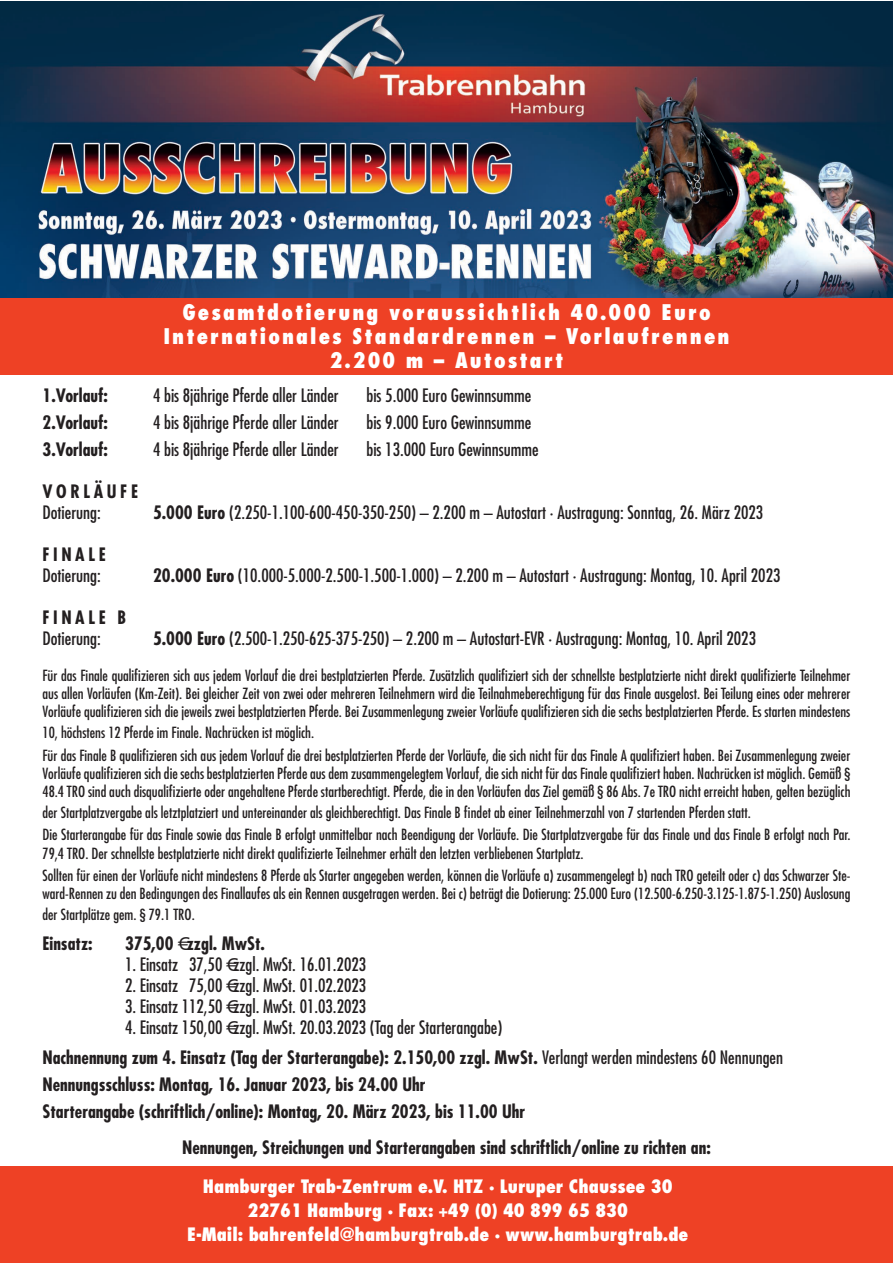
<style>
.page{position:relative;width:893px;height:1263px;background:#fff}
.page>*{position:absolute;margin:0;border:0;box-sizing:border-box;transform-origin:0 0}
.t1{font:800 condensed 21px/24px "Futura";letter-spacing:.1em;color:#fff;text-align:center}
.t2{font:condensed 18px/21px "Futura";color:#231f20}
.t3{font:700 condensed 18px/27px "Futura";color:#231f20}
.t4{font:800 condensed 18px/24px "Futura";color:#fff;text-align:center}
.t5{font:condensed 15px/18px "Futura";color:#231f20}
.s1{font-weight:700}
</style>
<div class="page">
<div style="left:0;top:1166px;width:893px;height:97px;background:#ee4125"></div>
<img style="left:0;top:1px;width:893px;height:298px">
<div style="left:0;top:299px;width:893px;height:76px;background:#ee4125"></div>
<p class="t1" style="left:163px;top:300px;width:568px">Gesamtdotierung voraussichtlich 40.000 Euro<br>Internationales Standardrennen – Vorlaufrennen<br>2.200 m – Autostart</p>
<p class="t3" style="left:43px;top:382px;width:67px">1.Vorlauf:</p>
<p class="t2" style="left:153px;top:385px;width:187px">4 bis 8jährige Pferde aller Länder</p>
<p class="t2" style="left:367px;top:385px;width:166px">bis 5.000 Euro Gewinnsumme</p>
<p class="t3" style="left:43px;top:409px;width:67px">2.Vorlauf:</p>
<p class="t2" style="left:153px;top:412px;width:187px">4 bis 8jährige Pferde aller Länder</p>
<p class="t2" style="left:367px;top:412px;width:166px">bis 9.000 Euro Gewinnsumme</p>
<p class="t3" style="left:43px;top:436px;width:67px">3.Vorlauf:</p>
<p class="t2" style="left:153px;top:439px;width:187px">4 bis 8jährige Pferde aller Länder</p>
<p class="t2" style="left:367px;top:439px;width:174px">bis 13.000 Euro Gewinnsumme</p>
<p class="t2" style="left:43px;top:481px;width:97px"><span class="s1">VORLÄUFE<br></span>Dotierung:</p>
<p class="t2" style="left:153px;top:502px;width:612px"><span class="s1">5.000 Euro</span> (2.250-1.100-600-450-350-250) – 2.200 m – Autostart · Austragung: Sonntag, 26. März 2023</p>
<p class="t2" style="left:43px;top:544px;width:65px"><span class="s1">FINALE<br></span>Dotierung:</p>
<p class="t2" style="left:153px;top:565px;width:629px"><span class="s1">20.000 Euro</span> (10.000-5.000-2.500-1.500-1.000) – 2.200 m – Autostart · Austragung: Montag, 10. April 2023</p>
<p class="t2" style="left:43px;top:607px;width:85px"><span class="s1">FINALE B<br></span>Dotierung:</p>
<p class="t2" style="left:153px;top:628px;width:604px"><span class="s1">5.000 Euro</span> (2.500-1.250-625-375-250) – 2.200 m – Autostart-EVR · Austragung: Montag, 10. April 2023</p>
<p class="t5" style="left:43px;top:667px;width:809px;text-align:justify">Für das Finale qualifizieren sich aus jedem Vorlauf die drei bestplatzierten Pferde. Zusätzlich qualifiziert sich der schnellste bestplatzierte nicht direkt qualifizierte Teilnehmer aus allen Vorläufen (Km-Zeit). Bei gleicher Zeit von zwei oder mehreren Teilnehmern wird die Teilnahmeberechtigung für das Finale ausgelost. Bei Teilung eines oder mehrerer Vorläufe qualifizieren sich die jeweils zwei bestplatzierten Pferde. Bei Zusammenlegung zweier Vorläufe qualifizieren sich die sechs bestplatzierten Pferde. Es starten mindestens</p>
<p class="t5" style="left:43px;top:722px;width:809px;line-height:22.5px">10, höchstens 12 Pferde im Finale. Nachrücken ist möglich.<br>Für das Finale B qualifizieren sich aus jedem Vorlauf die drei bestplatzierten Pferde der Vorläufe, die sich nicht für das Finale A qualifiziert haben. Bei Zusammenlegung zweier</p>
<p class="t5" style="left:43px;top:764px;width:809px">Vorläufe qualifizieren sich die sechs bestplatzierten Pferde aus dem zusammengelegtem Vorlauf, die sich nicht für das Finale qualifiziert haben. Nachrücken ist möglich. Gemäß §<br>48.4 TRO sind auch disqualifizierte oder angehaltene Pferde startberechtigt. Pferde, die in den Vorläufen das Ziel gemäß § 86 Abs. 7e TRO nicht erreicht haben, gelten bezüglich</p>
<p class="t5" style="left:43px;top:801px;width:809px;line-height:22.5px">der Startplatzvergabe als letztplatziert und untereinander als gleichberechtigt. Das Finale B findet ab einer Teilnehmerzahl von 7 startenden Pferden statt.<br>Die Starterangabe für das Finale sowie das Finale B erfolgt unmittelbar nach Beendigung der Vorläufe. Die Startplatzvergabe für das Finale und das Finale B erfolgt nach Par.</p>
<p class="t5" style="left:43px;top:842px;width:809px;line-height:22.5px">79,4 TRO. Der schnellste bestplatzierte nicht direkt qualifizierte Teilnehmer erhält den letzten verbliebenen Startplatz.<br>Sollten für einen der Vorläufe nicht mindestens 8 Pferde als Starter angegeben werden, können die Vorläufe a) zusammengelegt b) nach TRO geteilt oder c) das Schwarzer Ste-</p>
<p class="t5" style="left:43px;top:883px;width:809px;line-height:21px">ward-Rennen zu den Bedingungen des Finallaufes als ein Rennen ausgetragen werden. Bei c) beträgt die Dotierung: 25.000 Euro (12.500-6.250-3.125-1.875-1.250) Auslosung der Startplätze gem. § 79.1 TRO.</p>
<p class="t3" style="left:43px;top:930px;width:52px">Einsatz:</p>
<p class="t3" style="left:125px;top:930px;width:142px">375,00 € zzgl. MwSt.</p>
<p class="t2" style="left:125px;top:954px;width:243px">1. Einsatz 37,50 € zzgl. MwSt. 16.01.2023</p>
<p class="t2" style="left:125px;top:975px;width:243px">2. Einsatz 75,00 € zzgl. MwSt. 01.02.2023</p>
<p class="t2" style="left:125px;top:996px;width:243px">3. Einsatz 112,50 € zzgl. MwSt. 01.03.2023</p>
<p class="t2" style="left:43px;top:1012px;width:742px;line-height:30px;text-indent:82px">4. Einsatz 150,00 € zzgl. MwSt. 20.03.2023 (Tag der Starterangabe)<br><span class="s1">Nachnennung zum 4. Einsatz (Tag der Starterangabe): 2.150,00 zzgl. MwSt.</span> Verlangt werden mindestens 60 Nennungen</p>
<p class="t3" style="left:43px;top:1071px;width:484px">Nennungsschluss: Montag, 16. Januar 2023, bis 24.00 Uhr<br>Starterangabe (schriftlich/online): Montag, 20. März 2023, bis 11.00 Uhr</p>
<p class="t3" style="left:182px;top:1134px;width:530px">Nennungen, Streichungen und Starterangaben sind schriftlich/online zu richten an:</p>
<p class="t4" style="left:187px;top:1174px;width:503px">Hamburger Trab-Zentrum e.V. HTZ · Luruper Chaussee 30<br>22761 Hamburg · Fax: +49 (0) 40 899 65 830<br>E-Mail: bahrenfeld@hamburgtrab.de · www.hamburgtrab.de</p>
</div>
